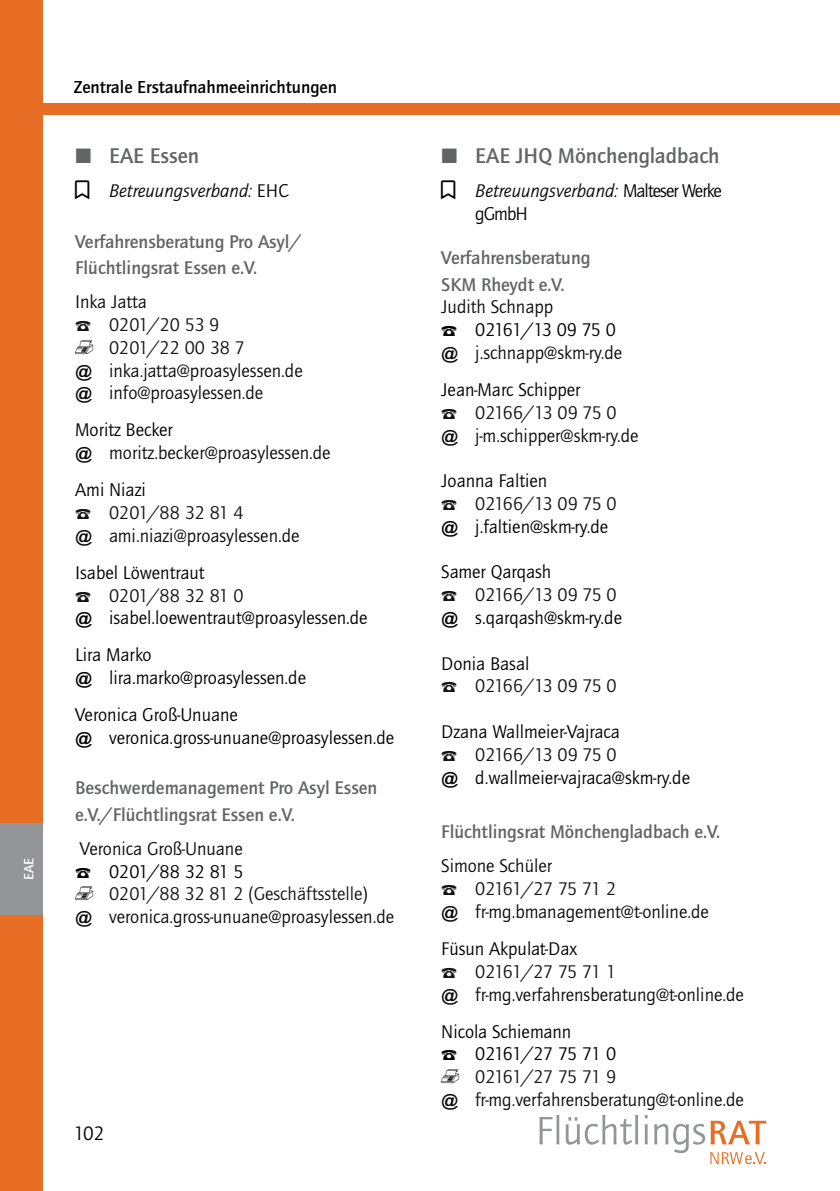
<style>
.page{position:relative;width:840px;height:1191px;background:#fff}
.page>*{position:absolute;margin:0;border:0;box-sizing:border-box;transform-origin:0 0}
.t1{font:500 22px "Quay Sans ITC Std";color:#636466}
.t2{font:20px "Quay Sans ITC Std";color:#000}
.t3{font:19px/22.8px "Quay Sans ITC Std";color:#0b0a0b}
.t4{font:19px/22.8px "Quay Sans ITC Std";color:#000}
.t5{font:500 19px/26.4px "Quay Sans ITC Std";color:#636466}
.t6{font:italic 19px/22.8px "Quay Sans ITC Std";color:#0b0a0b}
.t7{font:19px/22.8px "Quay Sans ITC Std";color:#141414}
.t8{font:500 18px "Quay Sans ITC Std";color:#000}
.t9{font:500 14px "Quay Sans ITC Std";color:#fff}
.s1{color:#000}
.s2{font-style:normal;color:#000}
.s3{font-family:"Mar Vo Sym";color:#141414}
.s4{color:#141414}
.s5{font-family:"Mar Vo Sym"}
.s6{font-family:"Mar Vo Sym";color:#000}
</style>
<div class="page">
<div style="left:0;top:0;width:43px;height:1191px;background:#e86e25"></div>
<div style="left:0;top:104px;width:840px;height:11px;background:#e86e25"></div>
<svg style="left:539px;top:1115px;width:20px;height:29px"></svg>
<svg style="left:565px;top:1115px;width:73px;height:30px"></svg>
<svg style="left:644px;top:1115px;width:3px;height:29px"></svg>
<svg style="left:654px;top:1121px;width:112px;height:43px"></svg>
<div style="left:0;top:823px;width:43px;height:92px;background:#939598"></div>
<p class="t9" style="left:21px;top:880px;width:24px;rotate:-90deg">EAE</p>
<p class="t8" style="left:74px;top:76px;width:265px">Zentrale Erstaufnahmeeinrichtungen</p>
<p class="t1" style="left:109px;top:143px;width:91px">EAE Essen</p>
<p class="t6" style="left:75px;top:180px;width:215px"><span class="s1">★</span> Betreuungsverband: <span class="s2">EHC</span></p>
<p class="t5" style="left:75px;top:228px;width:228px">Verfahrensberatung Pro Asyl/<br>Flüchtlingsrat Essen e.V.</p>
<p class="t3" style="left:75px;top:290px;width:229px">Inka Jatta<br><span class="s3">T</span> <span class="s4">0201/20 53 9<br></span><span class="s3">V</span> <span class="s4">0201/22 00 38 7<br></span><span class="s5">@</span> inka.jatta@proasylessen.de <span class="s5">@</span> info@proasylessen.de</p>
<p class="t3" style="left:75px;top:419px;width:257px"><span class="s1">Moritz Becker<br></span><span class="s5">@</span> moritz.becker@proasylessen.de</p>
<p class="t3" style="left:75px;top:478px;width:226px"><span class="s1">Ami Niazi<br></span><span class="s3">T</span> <span class="s4">0201/88 32 81 4<br></span><span class="s5">@</span> ami.niazi@proasylessen.de</p>
<p class="t4" style="left:75px;top:561px;width:294px">Isabel Löwentraut<br><span class="s3">T</span> <span class="s4">0201/88 32 81 0<br></span><span class="s5">@</span> isabel.loewentraut@proasylessen.de</p>
<p class="t4" style="left:75px;top:644px;width:232px">Lira Marko<br><span class="s5">@</span> lira.marko@proasylessen.de</p>
<p class="t4" style="left:75px;top:703px;width:320px">Veronica Groß-Unuane<br><span class="s5">@</span> veronica.gross-unuane@proasylessen.de</p>
<p class="t5" style="left:75px;top:775px;width:303px">Beschwerdemanagement Pro Asyl Essen e.V./Flüchtlingsrat Essen e.V.</p>
<p class="t3" style="left:75px;top:837px;width:320px">Veronica Groß-Unuane<br><span class="s6">T</span> <span class="s1">0201/88 32 81 5<br></span><span class="s3">V</span> <span class="s4">0201/88 32 81 2 (Geschäftsstelle)<br></span><span class="s5">@</span> veronica.gross-unuane@proasylessen.de</p>
<p class="t2" style="left:74px;top:1122px;width:32px">102</p>
<p class="t1" style="left:475px;top:143px;width:246px">EAE JHQ Mönchengladbach</p>
<p class="t6" style="left:475px;top:180px;width:248px;text-indent:-34px"><span class="s1">★</span> Betreuungsverband: <span class="s2">Malteser Werke gGmbH</span></p>
<p class="t5" style="left:441px;top:245px;width:151px">Verfahrensberatung<br>SKM Rheydt e.V.</p>
<p class="t3" style="left:441px;top:296px;width:182px">Judith Schnapp<br><span class="s6">T</span> <span class="s1">02161/13 09 75 0 </span><span class="s5">@</span> j.schnapp@skm-ry.de</p>
<p class="t3" style="left:441px;top:378px;width:199px"><span class="s1">Jean-Marc Schipper<br></span><span class="s3">T</span> <span class="s4">02166/13 09 75 0 </span><span class="s5">@</span> j-m.schipper@skm-ry.de</p>
<p class="t4" style="left:441px;top:469px;width:177px">Joanna Faltien<br><span class="s3">T</span> <span class="s4">02166/13 09 75 0 </span><span class="s5">@</span> j.faltien@skm-ry.de</p>
<p class="t4" style="left:441px;top:561px;width:182px">Samer Qarqash<br><span class="s3">T</span> <span class="s4">02166/13 09 75 0 </span><span class="s5">@</span> s.qarqash@skm-ry.de</p>
<p class="t7" style="left:441px;top:652px;width:177px"><span class="s1">Donia Basal<br></span><span class="s5">T</span> 02166/13 09 75 0</p>
<p class="t4" style="left:441px;top:720px;width:250px">Dzana Wallmeier-Vajraca<br><span class="s3">T</span> <span class="s4">02166/13 09 75 0<br></span><span class="s5">@</span> d.wallmeier-vajraca@skm-ry.de</p>
<p class="t5" style="left:441px;top:819px;width:280px">Flüchtlingsrat Mönchengladbach e.V.</p>
<p class="t3" style="left:441px;top:855px;width:269px">Simone Schüler<br><span class="s3">T</span> <span class="s4">02161/27 75 71 2<br></span><span class="s5">@</span> fr-mg.bmanagement@t-online.de</p>
<p class="t3" style="left:441px;top:937px;width:304px"><span class="s1">Füsun Akpulat-Dax<br></span><span class="s3">T</span> <span class="s4">02161/27 75 71 1<br></span><span class="s5">@</span> fr-mg.verfahrensberatung@t-online.de</p>
<p class="t3" style="left:441px;top:1020px;width:304px"><span class="s1">Nicola Schiemann<br></span><span class="s6">T</span> <span class="s1">02161/27 75 71 0<br></span><span class="s3">V</span> <span class="s4">02161/27 75 71 9<br></span><span class="s5">@</span> fr-mg.verfahrensberatung@t-online.de</p>
</div>
